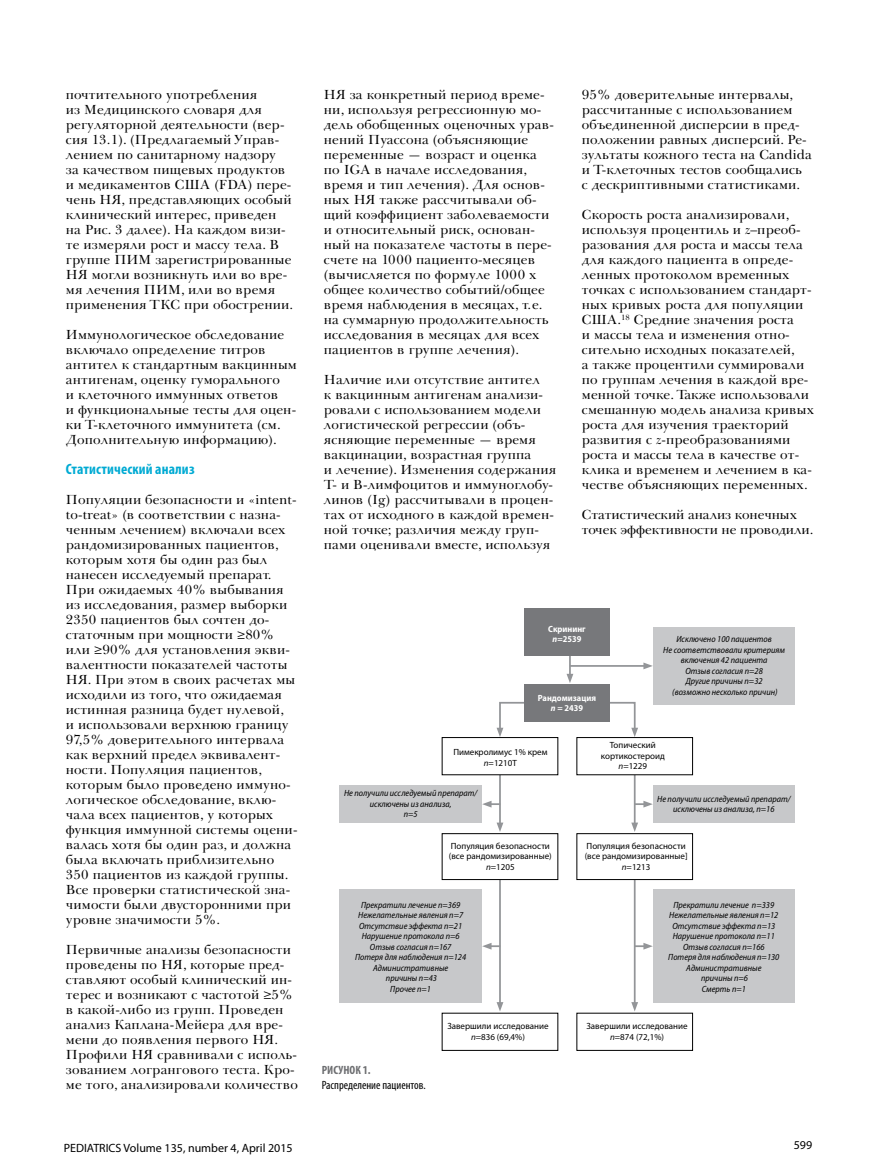
<style>
.page{position:relative;width:876px;height:1174px;background:#fff}
.page>*{position:absolute;margin:0;border:0;box-sizing:border-box;transform-origin:0 0}
.t1{font:700 condensed 15px "Myriad Pro";letter-spacing:.01em;color:#00aad3}
.t2{font:13.5px/15px "Baskerville C";letter-spacing:.01em;color:#000}
.t3{font:12px "Myriad Pro";color:#000}
.t4{font:condensed 12px "Myriad Pro";color:#000}
.t5{font:700 condensed 12px "Myriad Pro";color:#6d6e71}
.t6{font:italic semi-condensed 9px/10.5px "Myriad Pro";color:#000;text-align:center}
.t7{font:9px/10.8px "Myriad Pro";color:#000;text-align:center}
.t8{font:700 semi-condensed 9px/10.8px "Myriad Pro";color:#fff;text-align:center}
.s1{font-style:italic}
</style>
<div class="page">
<hr style="left:569px;top:642px;width:2px;height:35px;background:#939598">
<svg style="left:566px;top:674px;width:7px;height:9px"></svg>
<hr style="left:570px;top:665px;width:77px;height:2px;background:#939598">
<svg style="left:643px;top:662px;width:10px;height:7px"></svg>
<hr style="left:499px;top:764px;width:2px;height:62px;background:#939598">
<svg style="left:497px;top:822px;width:6px;height:10px"></svg>
<hr style="left:499px;top:866px;width:2px;height:139px;background:#939598">
<svg style="left:497px;top:1002px;width:6px;height:9px"></svg>
<hr style="left:634px;top:862px;width:2px;height:143px;background:#939598">
<svg style="left:631px;top:1002px;width:7px;height:9px"></svg>
<hr style="left:634px;top:762px;width:2px;height:64px;background:#939598">
<svg style="left:631px;top:822px;width:7px;height:10px"></svg>
<div style="left:499px;top:702px;width:137px;height:30px;border:2px solid #939598"></div>
<svg style="left:497px;top:727px;width:6px;height:10px"></svg>
<svg style="left:631px;top:727px;width:7px;height:10px"></svg>
<div style="left:524px;top:684px;width:86px;height:37px;background:#77787b"></div>
<div style="left:442px;top:737px;width:116px;height:37px;background:#fff"></div>
<div style="left:442px;top:737px;width:116px;height:38px;border:1px solid #000"></div>
<div style="left:577px;top:737px;width:116px;height:37px;background:#fff"></div>
<div style="left:576px;top:737px;width:117px;height:38px;border:1px solid #000"></div>
<div style="left:442px;top:833px;width:116px;height:46px;background:#fff"></div>
<div style="left:442px;top:833px;width:116px;height:47px;border:1px solid #000"></div>
<div style="left:577px;top:833px;width:116px;height:46px;background:#fff"></div>
<div style="left:576px;top:833px;width:117px;height:47px;border:1px solid #000"></div>
<div style="left:339px;top:785px;width:143px;height:37px;background:#c7c8ca"></div>
<div style="left:653px;top:785px;width:142px;height:37px;background:#c7c8ca"></div>
<div style="left:339px;top:889px;width:143px;height:114px;background:#c7c8ca"></div>
<div style="left:653px;top:889px;width:142px;height:114px;background:#c7c8ca"></div>
<svg style="left:635px;top:942px;width:18px;height:7px"></svg>
<svg style="left:482px;top:942px;width:18px;height:7px"></svg>
<svg style="left:635px;top:800px;width:18px;height:7px"></svg>
<svg style="left:482px;top:800px;width:18px;height:7px"></svg>
<div style="left:524px;top:608px;width:86px;height:47px;background:#77787b"></div>
<div style="left:653px;top:627px;width:142px;height:77px;background:#c7c8ca"></div>
<p class="t2" style="left:66px;top:87px;width:229px">почтительного употребления<br>из Медицинского словаря для регуляторной деятельности (вер&shy;сия 13.1). (Предлагаемый Управ&shy;лением по санитарному надзору<br>за качеством пищевых продуктов и медикаментов США (FDA) пере&shy;чень НЯ, представляющих особый клинический интерес, приведен на Рис. 3 далее). На каждом визи&shy;те измеряли рост и массу тела. В группе ПИМ зарегистрированные<br>НЯ могли возникнуть или во вре&shy;мя лечения ПИМ, или во время применения ТКС при обострении.</p>
<p class="t2" style="left:66px;top:327px;width:232px">Иммунологическое обследование включало определение титров антител к стандартным вакцинным антигенам, оценку гуморального<br>и клеточного иммунных ответов<br>и функциональные тесты для оцен&shy;ки Т-клеточного иммунитета (см.<br>Дополнительную информацию).</p>
<p class="t1" style="left:66px;top:460px;width:130px">Статистический анализ</p>
<p class="t2" style="left:66px;top:492px;width:233px">Популяции безопасности и «intent&shy;to-treat» (в соответствии с назна&shy;ченным лечением) включали всех рандомизированных пациентов, которым хотя бы один раз был нанесен исследуемый препарат.<br>При ожидаемых 40% выбывания из исследования, размер выборки<br>2350 пациентов был сочтен до&shy;статочным при мощности ≥80% или ≥90% для установления экви&shy;валентности показателей частоты<br>НЯ. При этом в своих расчетах мы исходили из того, что ожидаемая истинная разница будет нулевой,<br>и использовали верхнюю границу<br>97,5% доверительного интервала как верхний предел эквивалент&shy;ности. Популяция пациентов, которым было проведено иммуно&shy;логическое обследование, вклю&shy;чала всех пациентов, у которых функция иммунной системы оцени&shy;валась хотя бы один раз, и должна была включать приблизительно<br>350 пациентов из каждой группы.<br>Все проверки статистической зна&shy;чимости были двусторонними при уровне значимости 5%.</p>
<p class="t2" style="left:66px;top:942px;width:233px">Первичные анализы безопасности проведены по НЯ, которые пред&shy;ставляют особый клинический ин&shy;терес и возникают с частотой ≥5% в какой-либо из групп. Проведен анализ Каплана-Мейера для вре&shy;мени до появления первого НЯ.<br>Профили НЯ сравнивали с исполь&shy;зованием логрангового теста. Кро&shy;ме того, анализировали количество</p>
<p class="t2" style="left:324px;top:87px;width:231px">НЯ за конкретный период време&shy;ни, используя регрессионную мо&shy;дель обобщенных оценочных урав&shy;нений Пуассона (объясняющие переменные — возраст и оценка по IGA в начале исследования, время и тип лечения). Для основ&shy;ных НЯ также рассчитывали об&shy;щий коэффициент заболеваемости и относительный риск, основан&shy;ный на показателе частоты в пере&shy;счете на 1000 пациенто-месяцев (вычисляется по формуле 1000 х общее количество событий/общее время наблюдения в месяцах, т.е. на суммарную продолжительность исследования в месяцах для всех пациентов в группе лечения).</p>
<p class="t2" style="left:324px;top:372px;width:234px">Наличие или отсутствие антител<br>к вакцинным антигенам анализи&shy;ровали с использованием модели логистической регрессии (объ&shy;ясняющие переменные — время вакцинации, возрастная группа<br>и лечение). Изменения содержания<br>Т- и В-лимфоцитов и иммуноглобу&shy;линов (Ig) рассчитывали в процен&shy;тах от исходного в каждой времен&shy;ной точке; различия между груп&shy;пами оценивали вместе, используя</p>
<p class="t2" style="left:582px;top:87px;width:232px">95% доверительные интервалы, рассчитанные с использованием объединенной дисперсии в пред&shy;положении равных дисперсий. Ре&shy;зультаты кожного теста на Candida и T-клеточных тестов сообщались<br>с дескриптивными статистиками.</p>
<p class="t2" style="left:582px;top:207px;width:234px">Скорость роста анализировали, используя процентиль и <span class="s1">z</span>–преоб&shy;разования для роста и массы тела для каждого пациента в опреде&shy;ленных протоколом временных точках с использованием стандарт&shy;ных кривых роста для популяции<br>США.<sup>18</sup> Средние значения роста<br>и массы тела и изменения отно&shy;сительно исходных показателей,<br>а также процентили суммировали по группам лечения в каждой вре&shy;менной точке. Также использовали смешанную модель анализа кривых роста для изучения траекторий развития с <span class="s1">z</span>-преобразованиями роста и массы тела в качестве от&shy;клика и временем и лечением в ка&shy;честве объясняющих переменных.</p>
<p class="t2" style="left:582px;top:507px;width:233px">Статистический анализ конечных точек эффективности не проводили.</p>
<p class="t8" style="left:548px;top:623px;width:39px">Скрининг <span class="s1">n</span>=2539</p>
<p class="t8" style="left:538px;top:692px;width:60px">Рандомизация <span class="s1">n</span> = 2439</p>
<p class="t6" style="left:663px;top:634px;width:123px">Исключено 100 пациентов<br>Не соответствовали критериям включения 42 пациента<br>Отзыв согласия n=28<br>Другие причины n=32<br>(возможно несколько причин)</p>
<p class="t7" style="left:453px;top:746px;width:96px">Пимекролимус 1% крем <span class="s1">n</span>=1210T</p>
<p class="t7" style="left:601px;top:739px;width:66px">Топический кортикостероид <span class="s1">n</span>=1229</p>
<p class="t6" style="left:344px;top:788px;width:135px">Не получили исследуемый препарат/ исключены из анализа,<br>n=5</p>
<p class="t6" style="left:657px;top:793px;width:135px">Не получили исследуемый препарат/ исключены из анализа, n=16</p>
<p class="t7" style="left:449px;top:840px;width:104px">Популяция безопасности (все рандомизированные) <span class="s1">n</span>=1205</p>
<p class="t7" style="left:585px;top:840px;width:104px">Популяция безопасности (все рандомизированные] <span class="s1">n</span>=1213</p>
<p class="t6" style="left:355px;top:899px;width:113px">Прекратили лечение n=369<br>Нежелательные явления n=7<br>Отсутствие эффекта n=21<br>Нарушение протокола n=6<br>Отзыв согласия n=167<br>Потеря для наблюдения n=124<br>Административные<br>причины n=43<br>Прочее n=1</p>
<p class="t6" style="left:668px;top:899px;width:113px">Прекратили лечение n=339<br>Нежелательные явления n=12<br>Отсутствие эффекта n=13<br>Нарушение протокола n=11<br>Отзыв согласия n=166<br>Потеря для наблюдения n=130<br>Административные<br>причины n=6<br>Смерть n=1</p>
<p class="t5" style="left:322px;top:1062px;width:50px">РИСУНОК 1.</p>
<p class="t4" style="left:322px;top:1077px;width:106px">Распределение пациентов.</p>
<p class="t7" style="left:447px;top:1020px;width:103px">Завершили исследование <span class="s1">n</span>=836 (69,4%)</p>
<p class="t7" style="left:586px;top:1020px;width:103px">Завершили исследование <span class="s1">n</span>=874 (72,1%)</p>
<p class="t3" style="left:64px;top:1140px;width:230px">PEDIATRICS Volume 135, number 4, April 2015</p>
<p class="t3" style="left:794px;top:1138px;width:20px">599</p>
</div>
